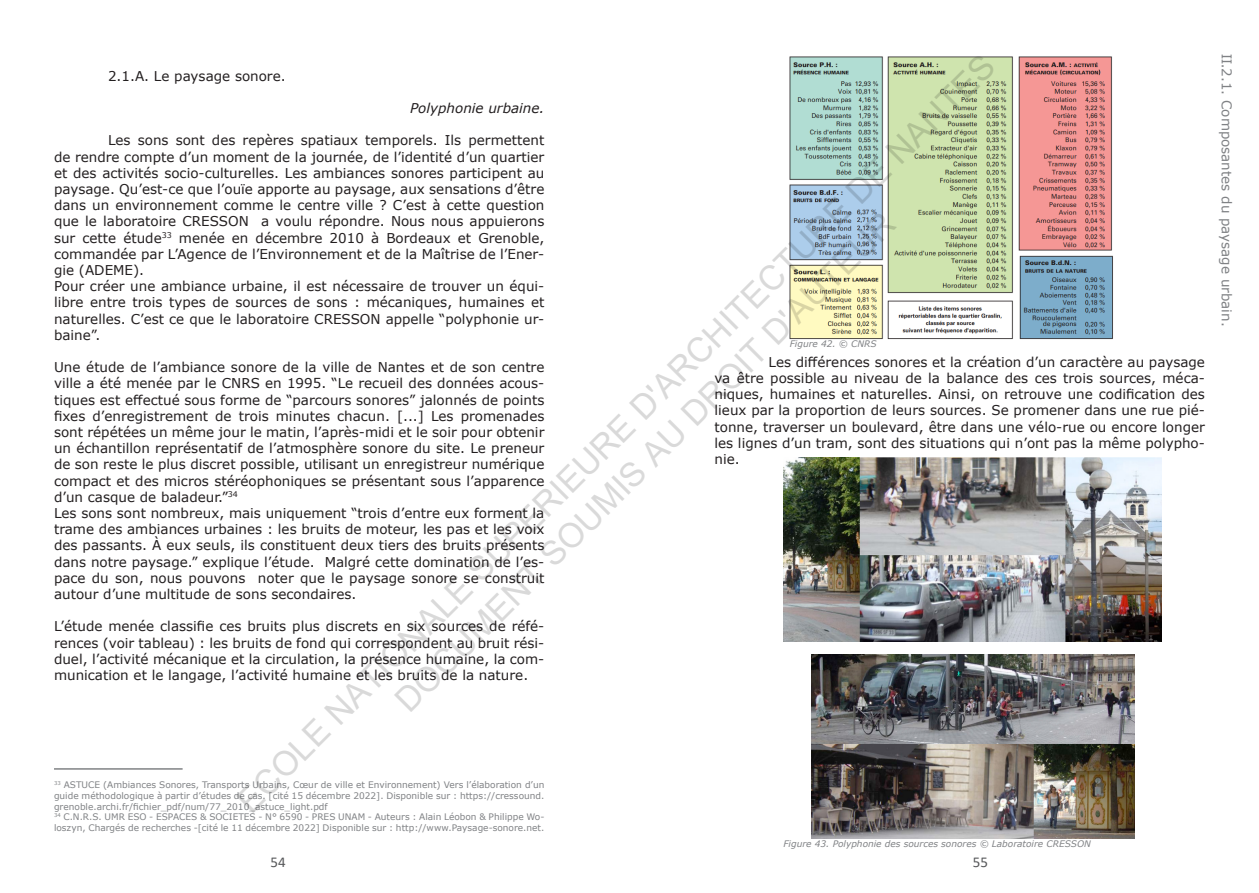
<style>
.page{position:relative;width:1259px;height:893px;background:#fff}
.page>*{position:absolute;margin:0;border:0;box-sizing:border-box;transform-origin:0 0}
.t1{font:33.9px/40.7px "Arial";color:rgb(0 0 0/.15);text-align:center}
.t2{font:15px "Calibri";color:#57585a}
.t3{font:13.5px/16.2px "Verdana";color:#231f20;text-align:justify}
.t4{font:13.5px "Verdana";color:#808285}
.t5{font:italic 13.5px "Verdana";color:#231f20}
.t6{font:9px/10.8px "Verdana";color:#808285;text-align:justify}
.t7{font:italic 9px "Verdana";color:#808285}
.s1{font-family:"Tahoma"}
</style>
<div class="page">
<img style="left:789px;top:56px;width:324px;height:284px">
<hr style="left:54px;top:768px;width:129px;height:2px;background:#808285">
<img style="left:784px;top:457px;width:377px;height:184px">
<img style="left:811px;top:655px;width:323px;height:184px">
<h1 class="t1" style="left:229px;top:792px;width:1056px;rotate:-45deg">ECOLE NATIONALE SUPERIEURE D'ARCHITECTURE DE NANTES<br>DOCUMENT SOUMIS AU DROIT D'AUTEUR</h1>
<p class="t3" style="left:108px;top:67px;width:179px">2.1.A. Le paysage sonore.</p>
<p class="t5" style="left:410px;top:99px;width:136px">Polyphonie urbaine.</p>
<p class="t3" style="left:54px;top:132px;width:492px;text-indent:54px">Les sons sont des repères spatiaux temporels. Ils permettent de rendre compte d’un moment de la journée, de l’identité d’un quartier et des activités socio-culturelles. Les ambiances sonores participent au paysage. Qu’est-ce que l’ouïe apporte au paysage, aux sensations d’être dans un environnement comme le centre ville ? C’est à cette question que le laboratoire CRESSON a voulu répondre. Nous nous appuierons sur cette étude<sup>33</sup> menée en décembre 2010 à Bordeaux et Grenoble, commandée par L’Agence de l’Environnement et de la Maîtrise de l’Ener&shy;gie (ADEME).</p>
<p class="t3" style="left:54px;top:278px;width:492px">Pour créer une ambiance urbaine, il est nécessaire de trouver un équi&shy;libre entre trois types de sources de sons : mécaniques, humaines et naturelles. C’est ce que le laboratoire CRESSON appelle “polyphonie ur&shy;baine”.</p>
<p class="t3" style="left:54px;top:359px;width:492px">Une étude de l’ambiance sonore de la ville de Nantes et de son centre ville a été menée par le CNRS en 1995. “Le recueil des données acous&shy;tiques est effectué sous forme de “parcours sonores” jalonnés de points fixes d’enregistrement de trois minutes chacun. [...] Les promenades sont répétées un même jour le matin, l’après-midi et le soir pour obtenir un échantillon représentatif de l’atmosphère sonore du site. Le preneur de son reste le plus discret possible, utilisant un enregistreur numérique compact et des micros stéréophoniques se présentant sous l’apparence d’un casque de baladeur.”<sup>34</sup></p>
<p class="t3" style="left:54px;top:505px;width:492px">Les sons sont nombreux, mais uniquement “trois d’entre eux forment la trame des ambiances urbaines : les bruits de moteur, les pas et les voix des passants. À eux seuls, ils constituent deux tiers des bruits présents dans notre paysage.” explique l’étude. Malgré cette domination de l’es&shy;pace du son, nous pouvons noter que le paysage sonore se construit autour d’une multitude de sons secondaires.</p>
<p class="t3" style="left:54px;top:618px;width:492px">L’étude menée classifie ces bruits plus discrets en six sources de réfé&shy;rences (voir tableau) : les bruits de fond qui correspondent au bruit rési&shy;duel, l’activité mécanique et la circulation, la présence humaine, la com&shy;munication et le langage, l’activité humaine et les bruits de la nature.</p>
<p class="t7" style="left:789px;top:338px;width:88px">Figure 42. © CNRS</p>
<p class="t3" style="left:714px;top:354px;width:492px;text-indent:54px">Les différences sonores et la création d’un caractère au paysage va être possible au niveau de la balance des ces trois sources, méca&shy;niques, humaines et naturelles. Ainsi, on retrouve une codification des lieux par la proportion de leurs sources. Se promener dans une rue pié&shy;tonne, traverser un boulevard, être dans une vélo-rue ou encore longer les lignes d’un tram, sont des situations qui n’ont pas la même polypho&shy;nie.</p>
<p class="t6" style="left:54px;top:779px;width:492px"><sup>33</sup> ASTUCE (Ambiances Sonores, Transports Urbains, Cœur de ville et Environnement) Vers l’élaboration d’un guide méthodologique à partir d’études de cas. [cité 15 décembre 2022]. Disponible sur : https://cressound. grenoble.archi.fr/fichier_pdf/num/77_2010_astuce_light.pdf</p>
<p class="t6" style="left:54px;top:812px;width:492px"><sup>34</sup> C.N.R.S. UMR ESO - ESPACES &amp; SOCIETES - N° 6590 - PRES UNAM - Auteurs : Alain Léobon &amp; Philippe Wo&shy;loszyn, Chargés de recherches -[cité le 11 décembre 2022] Disponible sur : http://www.Paysage-sonore.net.</p>
<p class="t7" style="left:783px;top:838px;width:309px">Figure 43. Polyphonie des sources sonores © Laboratoire CRESSON</p>
<p class="t2" style="left:271px;top:852px;width:17px">54</p>
<p class="t2" style="left:973px;top:852px;width:17px">55</p>
<p class="t4" style="left:1236px;top:54px;width:274px;rotate:90deg"><span class="s1">II.</span>2.1. Composantes du paysage urbain.</p>
</div>
